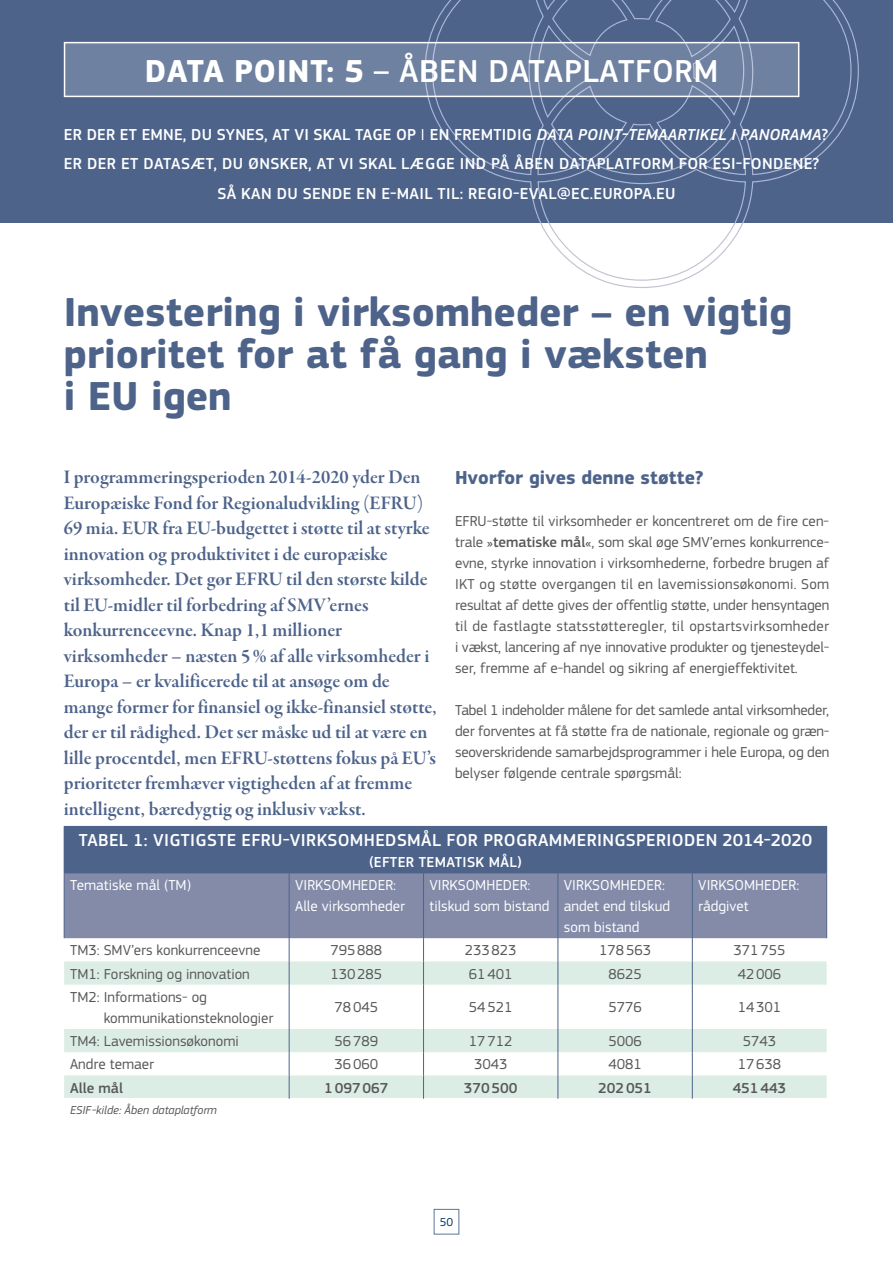
<style>
.page{position:relative;width:893px;height:1263px;background:#fff}
.page>*{position:absolute;margin:0;border:0;box-sizing:border-box;transform-origin:0 0}
.t1{font:700 42px/42px "EC Square Sans Pro";color:#4d638a}
.t2{font:500 33px "EC Square Sans Pro";letter-spacing:.02em;color:#fff}
.t3{font:19.5px/25.5px "Garamond Premr Pro Smbd Subh";color:#4d638a}
.t4{font:700 19.5px "EC Square Sans Pro";color:#4d638a}
.t5{font:500 18px "EC Square Sans Pro";letter-spacing:.02em;color:#fff}
.t6{font:500 16.5px/29.5px "EC Square Sans Pro";letter-spacing:.02em;color:#fff;text-align:center}
.t7{font:15px/21px "EC Square Sans Pro";color:#58585a;text-align:justify}
.t8{font:15px/21px "EC Square Sans Pro";color:#fff}
.t9{font:500 15px "EC Square Sans Pro";color:#58585a}
.t10{font:500 15px "EC Square Sans Pro";letter-spacing:.02em;color:#fff}
.t11{font:italic 12px "EC Square Sans Pro";color:#58585a}
.t12{font:12px "EC Square Sans Pro";color:#00375e}
.s1{font-weight:700}
.s2{font-style:italic}
.s3{font-weight:500}
</style>
<div class="page">
<div style="left:0;top:0;width:893px;height:223px;background:#4d638a"></div>
<div style="left:65px;top:43px;width:734px;height:53px;background:#6f81a0"></div>
<div style="left:64px;top:42px;width:735px;height:55px;border:2px solid #fff"></div>
<svg style="left:424px;top:0;width:435px;height:288px"></svg>
<div style="left:64px;top:826px;width:763px;height:47px;background:#4d638a"></div>
<div style="left:65px;top:873px;width:761px;height:65px;background:#838ba9"></div>
<svg style="left:64px;top:961px;width:763px;height:138px"></svg>
<hr style="left:64px;top:873px;width:1px;height:65px;background:#4d638a">
<hr style="left:289px;top:873px;width:1px;height:65px;background:#4d638a">
<hr style="left:423px;top:873px;width:1px;height:65px;background:#4d638a">
<hr style="left:558px;top:873px;width:1px;height:65px;background:#4d638a">
<hr style="left:692px;top:873px;width:1px;height:65px;background:#4d638a">
<hr style="left:826px;top:873px;width:1px;height:65px;background:#4d638a">
<svg style="left:289px;top:938px;width:1px;height:47px"></svg>
<svg style="left:423px;top:938px;width:1px;height:47px"></svg>
<svg style="left:558px;top:938px;width:1px;height:47px"></svg>
<svg style="left:692px;top:938px;width:1px;height:47px"></svg>
<hr style="left:289px;top:985px;width:1px;height:44px;background:#4d638a">
<hr style="left:423px;top:985px;width:1px;height:44px;background:#4d638a">
<hr style="left:558px;top:985px;width:1px;height:44px;background:#4d638a">
<hr style="left:692px;top:985px;width:1px;height:44px;background:#4d638a">
<svg style="left:289px;top:1029px;width:1px;height:70px"></svg>
<svg style="left:423px;top:1029px;width:1px;height:70px"></svg>
<svg style="left:558px;top:1029px;width:1px;height:70px"></svg>
<svg style="left:692px;top:1029px;width:1px;height:70px"></svg>
<h2 class="t2" style="left:145px;top:52px;width:575px"><span class="s1">DATA POINT: 5</span> – ÅBEN DATAPLATFORM</h2>
<p class="t6" style="left:64px;top:120px;width:766px">ER DER ET EMNE, DU SYNES, AT VI SKAL TAGE OP I EN FREMTIDIG <span class="s2">DATA POINT-TEMAARTIKEL I PANORAMA</span>?<br>ER DER ET DATASÆT, DU ØNSKER, AT VI SKAL LÆGGE IND PÅ ÅBEN DATAPLATFORM FOR ESI-FONDENE?<br>SÅ KAN DU SENDE EN E-MAIL TIL: REGIO-EVAL@EC.EUROPA.EU</p>
<h1 class="t1" style="left:64px;top:293px;width:730px">Investering i virksomheder – en vigtig prioritet for at få gang i væksten<br>i EU igen</h1>
<p class="t3" style="left:64px;top:465px;width:375px">I programmeringsperioden 2014-2020 yder Den Europæiske Fond for Regionaludvikling (EFRU)<br>69 mia. EUR fra EU-budgettet i støtte til at styrke innovation og produktivitet i de europæiske virksomheder. Det gør EFRU til den største kilde til EU-midler til forbedring af SMV’ernes konkurrenceevne. Knap 1,1 millioner virksomheder – næsten 5% af alle virksomheder i Europa – er kvalificerede til at ansøge om de mange former for finansiel og ikke-finansiel støtte, der er til rådighed. Det ser måske ud til at være en lille procentdel, men EFRU-støttens fokus på EU’s prioriteter fremhæver vigtigheden af at fremme intelligent, bæredygtig og inklusiv vækst.</p>
<h3 class="t4" style="left:455px;top:466px;width:250px">Hvorfor gives denne støtte?</h3>
<p class="t7" style="left:455px;top:510px;width:376px">EFRU-støtte til virksomheder er koncentreret om de fire cen&shy;trale »<span class="s3">tematiske mål</span>«, som skal øge SMV’ernes konkurrence&shy;evne, styrke innovation i virksomhederne, forbedre brugen af IKT og støtte overgangen til en lavemissionsøkonomi. Som resultat af dette gives der offentlig støtte, under hensyntagen til de fastlagte statsstøtteregler, til opstartsvirksomheder i vækst, lancering af nye innovative produkter og tjenesteydel&shy;ser, fremme af e-handel og sikring af energieffektivitet.</p>
<p class="t7" style="left:455px;top:699px;width:376px">Tabel 1 indeholder målene for det samlede antal virksomheder, der forventes at få støtte fra de nationale, regionale og græn&shy;seoverskridende samarbejdsprogrammer i hele Europa, og den belyser følgende centrale spørgsmål:</p>
<p class="t5" style="left:79px;top:829px;width:735px">TABEL 1: VIGTIGSTE EFRU-VIRKSOMHEDSMÅL FOR PROGRAMMERINGSPERIODEN 2014-2020</p>
<p class="t10" style="left:369px;top:853px;width:154px">(EFTER TEMATISK MÅL)</p>
<p class="t8" style="left:70px;top:875px;width:122px">Tematiske mål (TM)</p>
<p class="t8" style="left:295px;top:875px;width:111px">VIRKSOMHEDER:<br>Alle virksomheder</p>
<p class="t8" style="left:430px;top:875px;width:121px">VIRKSOMHEDER: tilskud som bistand</p>
<p class="t8" style="left:564px;top:875px;width:108px">VIRKSOMHEDER: andet end tilskud som bistand</p>
<p class="t8" style="left:698px;top:875px;width:103px">VIRKSOMHEDER: rådgivet</p>
<p class="t7" style="left:70px;top:940px;width:192px">TM3: SMV’ers konkurrenceevne</p>
<p class="t7" style="left:330px;top:940px;width:53px">795888</p>
<p class="t7" style="left:465px;top:940px;width:53px">233823</p>
<p class="t7" style="left:599px;top:940px;width:53px">178563</p>
<p class="t7" style="left:733px;top:940px;width:53px">371755</p>
<p class="t7" style="left:70px;top:963px;width:181px">TM1: Forskning og innovation</p>
<p class="t7" style="left:330px;top:963px;width:53px">130285</p>
<p class="t7" style="left:469px;top:963px;width:45px">61401</p>
<p class="t7" style="left:608px;top:963px;width:35px">8625</p>
<p class="t7" style="left:738px;top:963px;width:45px">42006</p>
<p class="t7" style="left:104px;top:986px;width:171px;text-indent:-34px">TM2: Informations- og kommunikationsteknologier</p>
<p class="t7" style="left:334px;top:997px;width:45px">78045</p>
<p class="t7" style="left:469px;top:997px;width:45px">54521</p>
<p class="t7" style="left:608px;top:997px;width:35px">5776</p>
<p class="t7" style="left:738px;top:997px;width:45px">14301</p>
<p class="t7" style="left:70px;top:1031px;width:170px">TM4: Lavemissionsøkonomi</p>
<p class="t7" style="left:334px;top:1031px;width:45px">56789</p>
<p class="t7" style="left:469px;top:1031px;width:45px">17712</p>
<p class="t7" style="left:608px;top:1031px;width:35px">5006</p>
<p class="t7" style="left:743px;top:1031px;width:35px">5743</p>
<p class="t7" style="left:70px;top:1054px;width:86px">Andre temaer</p>
<p class="t7" style="left:334px;top:1054px;width:45px">36060</p>
<p class="t7" style="left:474px;top:1054px;width:35px">3043</p>
<p class="t7" style="left:608px;top:1054px;width:35px">4081</p>
<p class="t7" style="left:738px;top:1054px;width:45px">17638</p>
<p class="t9" style="left:70px;top:1079px;width:54px">Alle mål</p>
<p class="t9" style="left:324px;top:1079px;width:66px">1097067</p>
<p class="t9" style="left:464px;top:1079px;width:55px">370500</p>
<p class="t9" style="left:598px;top:1079px;width:55px">202051</p>
<p class="t9" style="left:733px;top:1079px;width:55px">451443</p>
<p class="t11" style="left:70px;top:1103px;width:148px">ESIF-kilde: Åben dataplatform</p>
<p class="t12" style="left:440px;top:1215px;width:15px">50</p>
</div>
